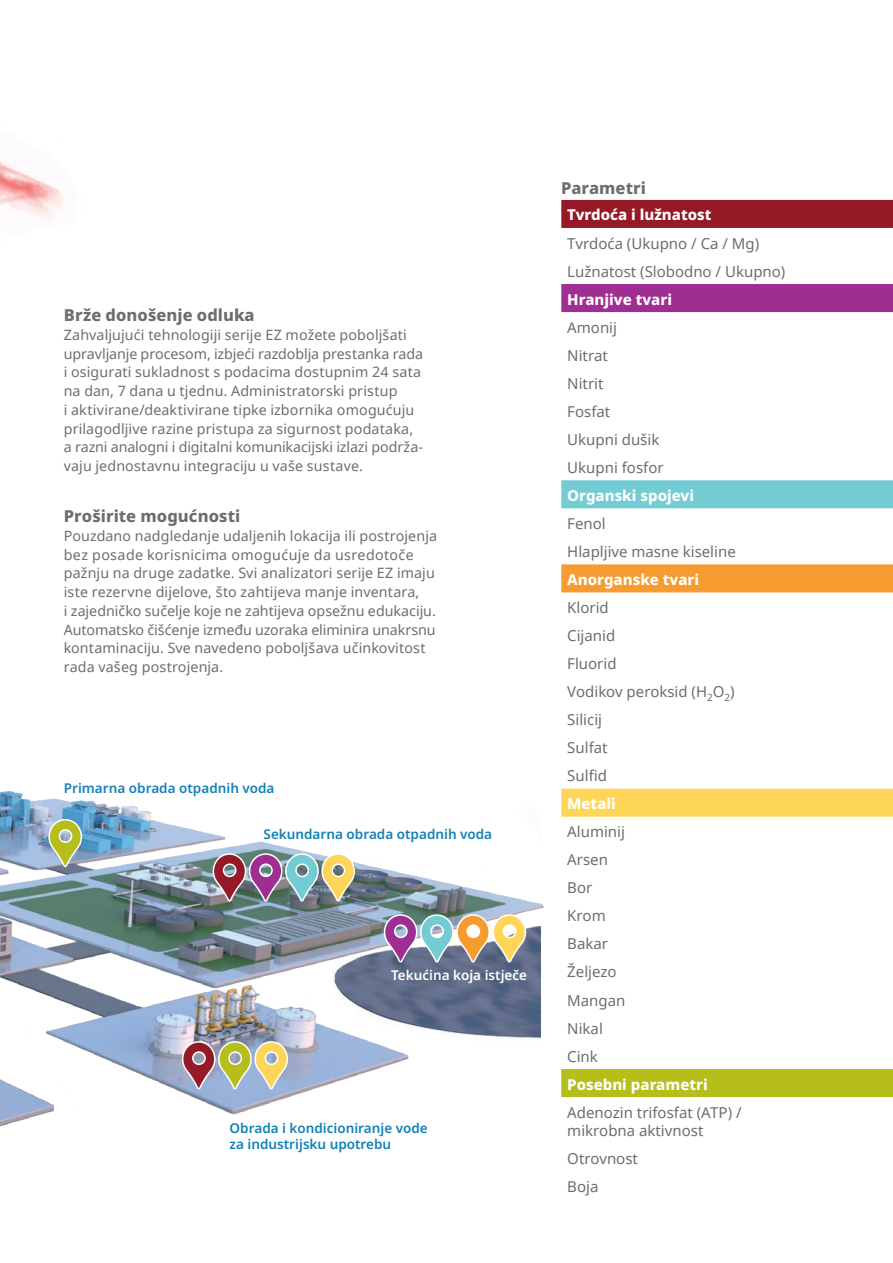
<style>
.page{position:relative;width:893px;height:1263px;background:#fff}
.page>*{position:absolute;margin:0;border:0;box-sizing:border-box;transform-origin:0 0}
.t1{font:800 16.5px "Noto Sans";letter-spacing:.005em;color:#6c6d70}
.t2{font:15px/28px "Noto Sans";color:#6c6d70}
.t3{font:800 15px "Noto Sans";color:#fff}
.t4{font:14.25px/18.8px "Noto Sans";letter-spacing:.005em;color:#6c6d70}
.t5{font:600 13.5px/16.5px "Noto Sans";color:#147fb7}
.t6{font:600 13.5px "Noto Sans";color:#fff}
</style>
<div class="page">
<img style="left:0;top:791px;width:544px;height:336px">
<img style="left:0;top:161px;width:64px;height:58px">
<svg style="left:383px;top:913px;width:144px;height:50px"></svg>
<svg style="left:48px;top:818px;width:35px;height:50px;background:#acbc84"></svg>
<img style="left:212px;top:852px;width:144px;height:50px">
<svg style="left:181px;top:1040px;width:108px;height:50px;background:#b8aa93"></svg>
<div style="left:561px;top:200px;width:332px;height:28px;background:#951927"></div>
<div style="left:561px;top:284px;width:332px;height:28px;background:#9f2e92"></div>
<div style="left:561px;top:480px;width:332px;height:28px;background:#73ccd3"></div>
<div style="left:561px;top:564px;width:332px;height:28px;background:#f59b2f"></div>
<div style="left:561px;top:789px;width:332px;height:28px;background:#fed559"></div>
<div style="left:561px;top:1069px;width:332px;height:28px;background:#b6be1b"></div>
<p class="t1" style="left:64px;top:303px;width:192px">Brže donošenje odluka</p>
<p class="t4" style="left:64px;top:325px;width:361px">Zahvaljujući tehnologiji serije EZ možete poboljšati upravljanje procesom, izbjeći razdoblja prestanka rada i osigurati sukladnost s podacima dostupnim 24 sata na dan, 7 dana u tjednu. Administratorski pristup<br>i aktivirane/deaktivirane tipke izbornika omogućuju prilagodljive razine pristupa za sigurnost podataka, a razni analogni i digitalni komunikacijski izlazi podrža&shy;vaju jednostavnu integraciju u vaše sustave.</p>
<p class="t1" style="left:64px;top:504px;width:178px">Proširite mogućnosti</p>
<p class="t4" style="left:64px;top:526px;width:375px">Pouzdano nadgledanje udaljenih lokacija ili postrojenja bez posade korisnicima omogućuje da usredotoče pažnju na druge zadatke. Svi analizatori serije EZ imaju iste rezervne dijelove, što zahtijeva manje inventara,<br>i zajedničko sučelje koje ne zahtijeva opsežnu edukaciju.<br>Automatsko čišćenje između uzoraka eliminira unakrsnu kontaminaciju. Sve navedeno poboljšava učinkovitost rada vašeg postrojenja.</p>
<p class="t5" style="left:64px;top:780px;width:212px">Primarna obrada otpadnih voda</p>
<p class="t5" style="left:264px;top:826px;width:230px">Sekundarna obrada otpadnih voda</p>
<p class="t6" style="left:391px;top:965px;width:137px">Tekućina koja istječe</p>
<p class="t5" style="left:230px;top:1120px;width:200px">Obrada i kondicioniranje vode za industrijsku upotrebu</p>
<p class="t1" style="left:561px;top:176px;width:86px">Parametri</p>
<p class="t3" style="left:567px;top:204px;width:146px">Tvrdoća i lužnatost</p>
<p class="t2" style="left:567px;top:229px;width:220px">Tvrdoća (Ukupno / Ca / Mg)<br>Lužnatost (Slobodno / Ukupno)</p>
<p class="t3" style="left:567px;top:288px;width:106px">Hranjive tvari</p>
<p class="t2" style="left:567px;top:313px;width:98px">Amonij<br>Nitrat<br>Nitrit<br>Fosfat<br>Ukupni dušik<br>Ukupni fosfor</p>
<p class="t3" style="left:567px;top:484px;width:128px">Organski spojevi</p>
<p class="t2" style="left:567px;top:509px;width:170px">Fenol<br>Hlapljive masne kiseline</p>
<p class="t3" style="left:567px;top:568px;width:133px">Anorganske tvari</p>
<p class="t2" style="left:567px;top:593px;width:169px">Klorid<br>Cijanid<br>Fluorid<br>Vodikov peroksid (H<sub>2</sub>O<sub>2</sub>)<br>Silicij<br>Sulfat<br>Sulfid</p>
<p class="t3" style="left:567px;top:793px;width:50px">Metali</p>
<p class="t2" style="left:567px;top:817px;width:60px">Aluminij<br>Arsen<br>Bor<br>Krom<br>Bakar<br>Željezo<br>Mangan<br>Nikal<br>Cink</p>
<p class="t3" style="left:567px;top:1073px;width:142px">Posebni parametri</p>
<p class="t2" style="left:567px;top:1103px;width:176px;line-height:18px">Adenozin trifosfat (ATP) / mikrobna aktivnost</p>
<p class="t2" style="left:567px;top:1144px;width:72px">Otrovnost<br>Boja</p>
</div>
